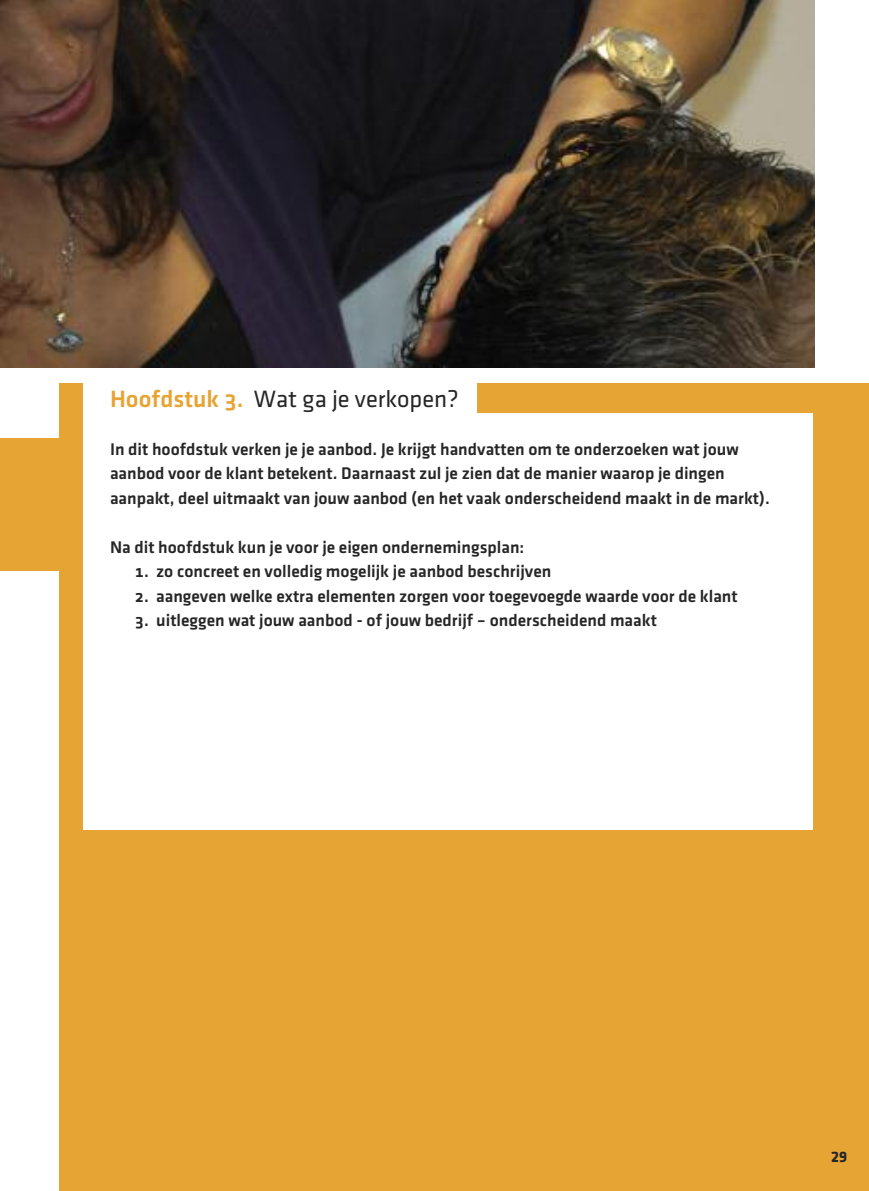
<style>
.page{position:relative;width:869px;height:1191px;background:#fff}
.page>*{position:absolute;margin:0;border:0;box-sizing:border-box;transform-origin:0 0}
.t1{font:24.5px "Klavika";color:#272627}
.t2{font:17.5px/24.5px "Klavika Medium OSTF";color:#272627}
.t3{font:700 15.75px "Klavika";color:#272627}
.s1{font-family:"Klavika Medium OSTF";color:#e6a434}
</style>
<div class="page">
<div style="left:60px;top:383px;width:808px;height:808px;background:#e6a434"></div>
<div style="left:83px;top:413px;width:729px;height:417px;background:#fff"></div>
<div style="left:83px;top:377px;width:393px;height:41px;background:#fff"></div>
<div style="left:0;top:438px;width:61px;height:133px;background:#e6a434"></div>
<img style="left:0;top:0;width:813px;height:367px">
<h1 class="t1" style="left:110px;top:391px;width:350px"><span class="s1">Hoofdstuk 3.</span> Wat ga je verkopen?</h1>
<p class="t2" style="left:110px;top:438px;width:661px">In dit hoofdstuk verken je je aanbod. Je krijgt handvatten om te onderzoeken wat jouw aanbod voor de klant betekent. Daarnaast zul je zien dat de manier waarop je dingen aanpakt, deel uitmaakt van jouw aanbod (en het vaak onderscheidend maakt in de markt).</p>
<p class="t2" style="left:110px;top:536px;width:415px">Na dit hoofdstuk kun je voor je eigen ondernemingsplan:</p>
<p class="t2" style="left:135px;top:561px;width:418px">1. zo concreet en volledig mogelijk je aanbod beschrijven</p>
<p class="t2" style="left:135px;top:585px;width:604px">2. aangeven welke extra elementen zorgen voor toegevoegde waarde voor de klant</p>
<p class="t2" style="left:135px;top:610px;width:523px">3. uitleggen wat jouw aanbod - of jouw bedrijf – onderscheidend maakt</p>
<p class="t3" style="left:830px;top:1151px;width:18px">29</p>
</div>
